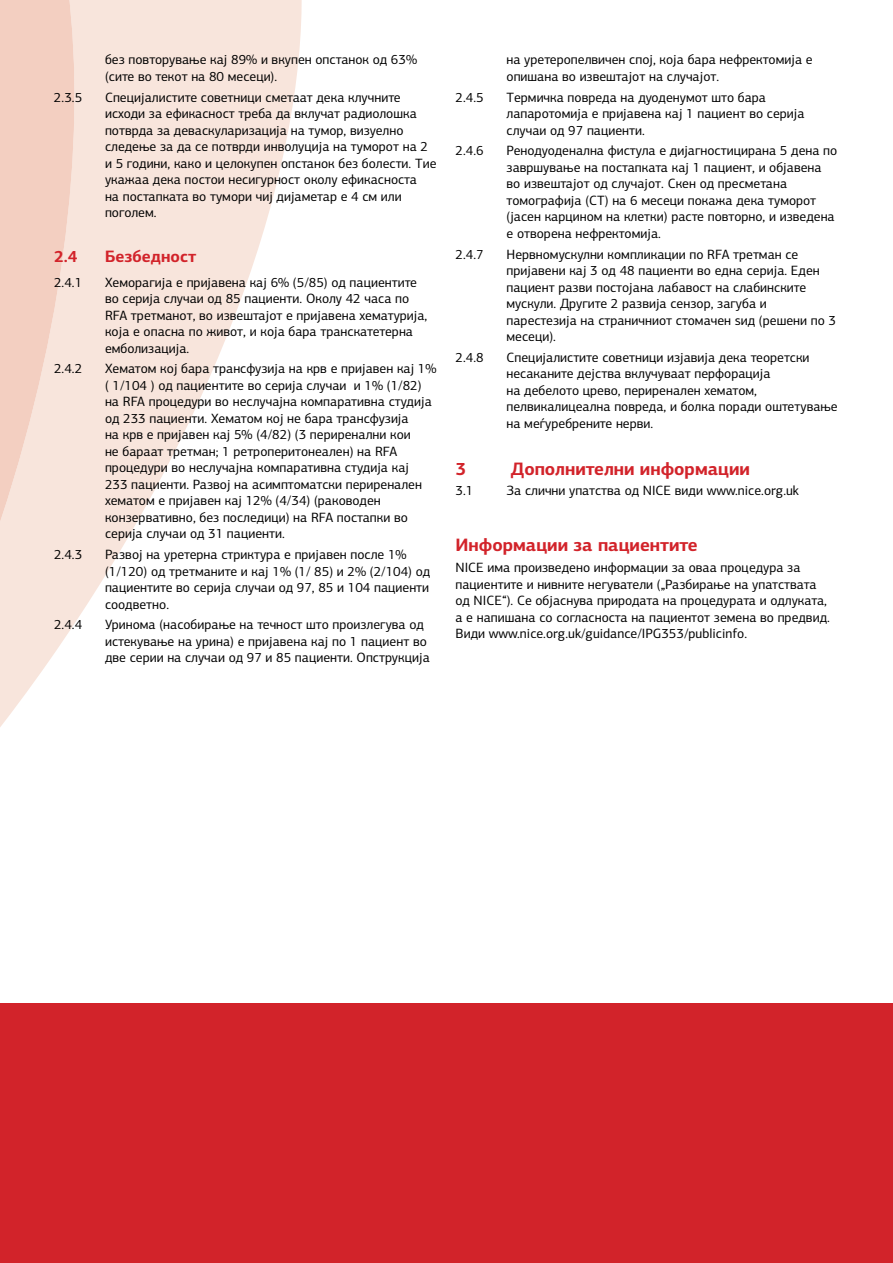
<style>
.page{position:relative;width:893px;height:1263px;background:#fff}
.page>*{position:absolute;margin:0;border:0;box-sizing:border-box;transform-origin:0 0}
.t1{font:700 18px "PF Centro Sans Pro";color:#d2232a}
.t2{font:700 16.5px "PF Centro Sans Pro";color:#d2232a}
.t3{font:13.5px/16.5px "PF Centro Sans Pro";color:#000}
</style>
<div class="page">
<svg style="left:0;top:0;width:302px;height:727px;fill:#f8e5dc"></svg>
<svg style="left:0;top:0;width:88px;height:559px;background:#f5d8cc"></svg>
<div style="left:0;top:1003px;width:893px;height:260px;background:#d2232a"></div>
<p class="t3" style="left:105px;top:52px;width:314px">без повторување кај 89% и вкупен опстанок од 63% (сите во текот на 80 месеци).</p>
<p class="t3" style="left:54px;top:89px;width:30px">2.3.5</p>
<p class="t3" style="left:105px;top:89px;width:333px">Специјалистите советници сметаат дека клучните исходи за ефикасност треба да вклучат радиолошка потврда за деваскуларизација на тумор, визуелно следење за да се потврди инволуција на туморот на 2 и 5 години, како и целокупен опстанок без болести. Тие укажаа дека постои несигурност околу ефикасноста<br>на постапката во тумори чиј дијаметар е 4 см или поголем.</p>
<p class="t2" style="left:54px;top:246px;width:25px">2.4</p>
<p class="t2" style="left:105px;top:246px;width:93px">Безбедност</p>
<p class="t3" style="left:54px;top:274px;width:30px">2.4.1</p>
<p class="t3" style="left:105px;top:274px;width:324px">Хеморагија е пријавена кај 6% (5/85) од пациентите во серија случаи од 85 пациенти. Околу 42 часа по RFA третманот, во извештајот е пријавена хематурија, која е опасна по живот, и која бара транскатетерна емболизација.</p>
<p class="t3" style="left:54px;top:361px;width:30px">2.4.2</p>
<p class="t3" style="left:105px;top:361px;width:333px">Хематом кој бара трансфузија на крв е пријавен кај 1% ( 1/104 ) од пациентите во серија случаи и 1% (1/82) на RFA процедури во неслучајна компаративна студија од 233 пациенти. Хематом кој не бара трансфузија<br>на крв е пријавен кај 5% (4/82) (3 периренални кои<br>не бараат третман; 1 ретроперитонеален) на RFA процедури во неслучајна компаративна студија кај<br>233 пациенти. Развој на асимптоматски периренален хематом е пријавен кај 12% (4/34) (раководен конзервативно, без последици) на RFA постапки во серија случаи од 31 пациенти.</p>
<p class="t3" style="left:54px;top:546px;width:30px">2.4.3</p>
<p class="t3" style="left:105px;top:546px;width:327px">Развој на уретерна стриктура е пријавен после 1% (1/120) од третманите и кај 1% (1/ 85) и 2% (2/104) од пациентите во серија случаи од 97, 85 и 104 пациенти соодветно.</p>
<p class="t3" style="left:54px;top:616px;width:30px">2.4.4</p>
<p class="t3" style="left:105px;top:616px;width:326px">Уринома (насобирање на течност што произлегува од истекување на урина) е пријавена кај по 1 пациент во две серии на случаи од 97 и 85 пациенти. Опструкција</p>
<p class="t3" style="left:506px;top:51px;width:308px">на уретеропелвичен спој, која бара нефректомија е опишана во извештајот на случајот.</p>
<p class="t3" style="left:455px;top:89px;width:30px">2.4.5</p>
<p class="t3" style="left:506px;top:89px;width:300px">Термичка повреда на дуоденумот што бара лапаротомија е пријавена кај 1 пациент во серија случаи од 97 пациенти.</p>
<p class="t3" style="left:455px;top:142px;width:30px">2.4.6</p>
<p class="t3" style="left:506px;top:142px;width:332px">Ренодуоденална фистула е дијагностицирана 5 дена по завршување на постапката кај 1 пациент, и објавена во извештајот од случајот. Скен од пресметана томографија (СТ) на 6 месеци покажа дека туморот (јасен карцином на клетки) расте повторно, и изведена е отворена нефректомија.</p>
<p class="t3" style="left:455px;top:246px;width:30px">2.4.7</p>
<p class="t3" style="left:506px;top:246px;width:331px">Нервномускулни компликации по RFA третман се пријавени кај 3 од 48 пациенти во една серија. Еден пациент разви постојана лабавост на слабинските мускули. Другите 2 развија сензор, загуба и парестезија на страничниот стомачен ѕид (решени по 3 месеци).</p>
<p class="t3" style="left:455px;top:349px;width:30px">2.4.8</p>
<p class="t3" style="left:506px;top:349px;width:333px">Специјалистите советници изјавија дека теоретски несаканите дејства вклучуваат перфорација<br>на дебелото црево, периренален хематом, пелвикалицеална повреда, и болка поради оштетување на меѓуребрените нерви.</p>
<h1 class="t1" style="left:455px;top:457px;width:12px">3</h1>
<h1 class="t1" style="left:511px;top:457px;width:241px">Дополнителни информации</h1>
<p class="t3" style="left:455px;top:482px;width:19px">3.1</p>
<p class="t3" style="left:506px;top:482px;width:294px">За слични упатства од NICE види www.nice.org.uk</p>
<h1 class="t1" style="left:455px;top:534px;width:244px">Информации за пациентите</h1>
<p class="t3" style="left:455px;top:559px;width:376px">NICE има произведено информации за оваа процедура за пациентите и нивните негуватели („Разбирање на упатствата од NICE“). Се објаснува природата на процедурата и одлуката, а е напишана со согласноста на пациентот земена во предвид.<br>Види www.nice.org.uk/guidance/IPG353/publicinfo.</p>
</div>
